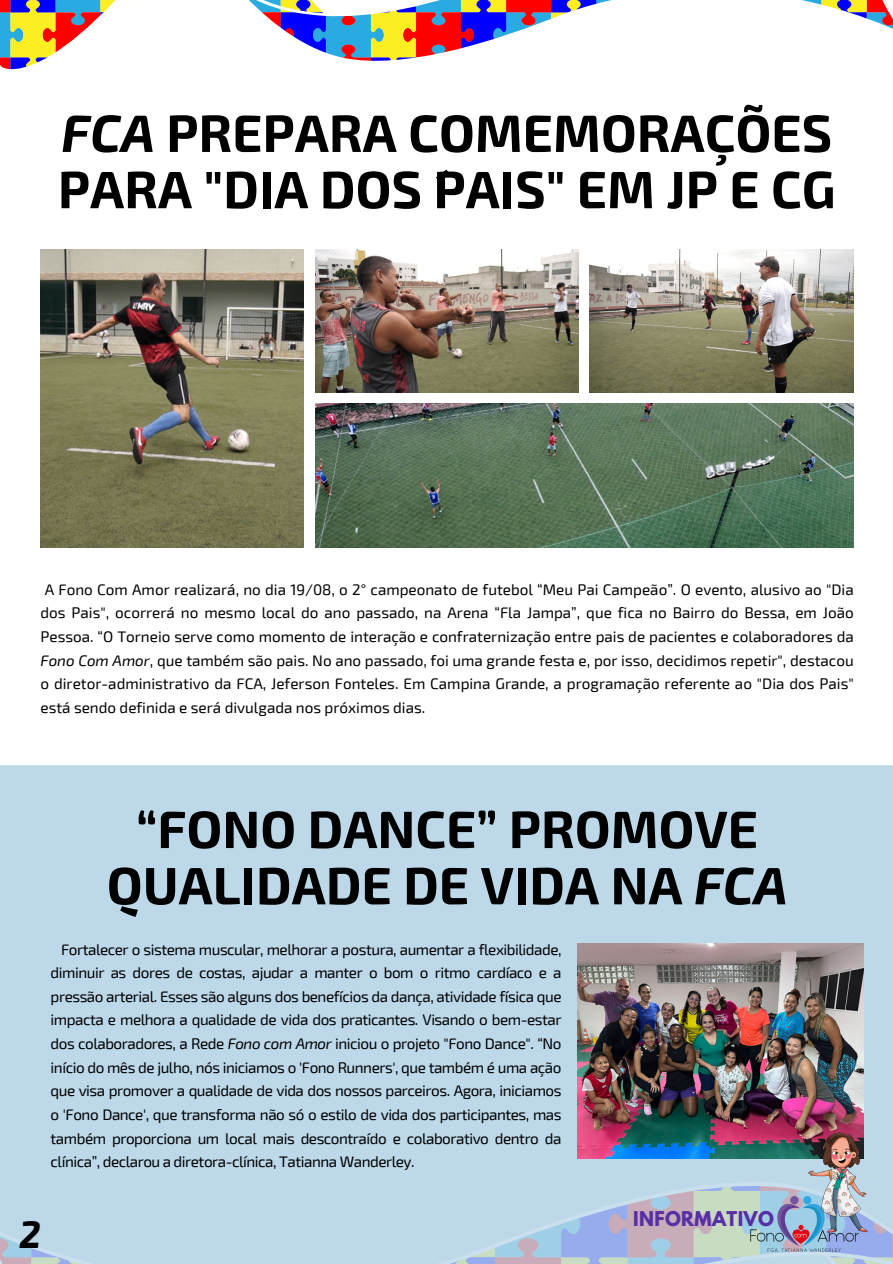
<style>
.page{position:relative;width:893px;height:1264px;background:#fff}
.page>*{position:absolute;margin:0;border:0;box-sizing:border-box;transform-origin:0 0}
.t1{font:700 52.5px/56.2px "Exo 2";color:#000;text-align:center}
.t2{font:italic 700 37.5px "Exo 2";color:#000}
.t3{font:700 18px "League Spartan";letter-spacing:.02em;color:#5730a4}
.t4{font:15.3px/23.7px "Exo 2";letter-spacing:-.015em;color:#000;text-align:justify}
.s1{font-style:italic}
</style>
<div class="page">
<img style="left:40px;top:249px;width:264px;height:299px">
<img style="left:315px;top:249px;width:263px;height:143px">
<img style="left:589px;top:249px;width:264px;height:143px">
<img style="left:315px;top:404px;width:538px;height:144px">
<div style="left:0;top:765px;width:892px;height:404px;background:#bcd8e9"></div>
<img style="left:577px;top:943px;width:286px;height:215px">
<svg style="left:0;top:1169px;width:892px;height:94px;fill:#bcd8e9"></svg>
<img style="left:745px;top:1182px;width:118px;height:81px">
<svg style="left:0;top:0;width:892px;height:70px"></svg>
<img style="left:790px;top:1130px;width:102px;height:104px">
<p class="t1" style="left:61px;top:102px;width:772px"><span class="s1">FCA</span> PREPARA COMEMORAÇÕES</p>
<p class="t1" style="left:58px;top:158px;width:779px">PARA "DIA DOS ´PAIS" EM JP E CG</p>
<p class="t4" style="left:40px;top:576px;width:814px">A Fono Com Amor realizará, no dia 19/08, o 2° campeonato de futebol “Meu Pai Campeão”. O evento, alusivo ao "Dia dos Pais", ocorrerá no mesmo local do ano passado, na Arena “Fla Jampa”, que fica no Bairro do Bessa, em João Pessoa. “O Torneio serve como momento de interação e confraternização entre pais de pacientes e colaboradores da <span class="s1">Fono Com Amor</span>, que também são pais. No ano passado, foi uma grande festa e, por isso, decidimos repetir", destacou o diretor-administrativo da FCA, Jeferson Fonteles. Em Campina Grande, a programação referente ao "Dia dos Pais" está sendo definida e será divulgada nos próximos dias.</p>
<p class="t1" style="left:107px;top:798px;width:682px">“FONO DANCE” PROMOVE<br>QUALIDADE DE VIDA NA <span class="s1">FCA</span></p>
<p class="t4" style="left:51px;top:936px;width:512px;text-indent:11px">Fortalecer o sistema muscular, melhorar a postura, aumentar a flexibilidade, diminuir as dores de costas, ajudar a manter o bom o ritmo cardíaco e a pressão arterial. Esses são alguns dos benefícios da dança, atividade física que impacta e melhora a qualidade de vida dos praticantes. Visando o bem-estar dos colaboradores, a Rede <span class="s1">Fono com Amor</span> iniciou o projeto "Fono Dance". “No início do mês de julho, nós iniciamos o 'Fono Runners', que também é uma ação que visa promover a qualidade de vida dos nossos parceiros. Agora, iniciamos o 'Fono Dance', que transforma não só o estilo de vida dos participantes, mas também proporciona um local mais descontraído e colaborativo dentro da clínica”, declarou a diretora-clínica, Tatianna Wanderley.</p>
<p class="t2" style="left:19px;top:1209px;width:23px">2</p>
<p class="t3" style="left:633px;top:1209px;width:142px">INFORMATIVO</p>
</div>
